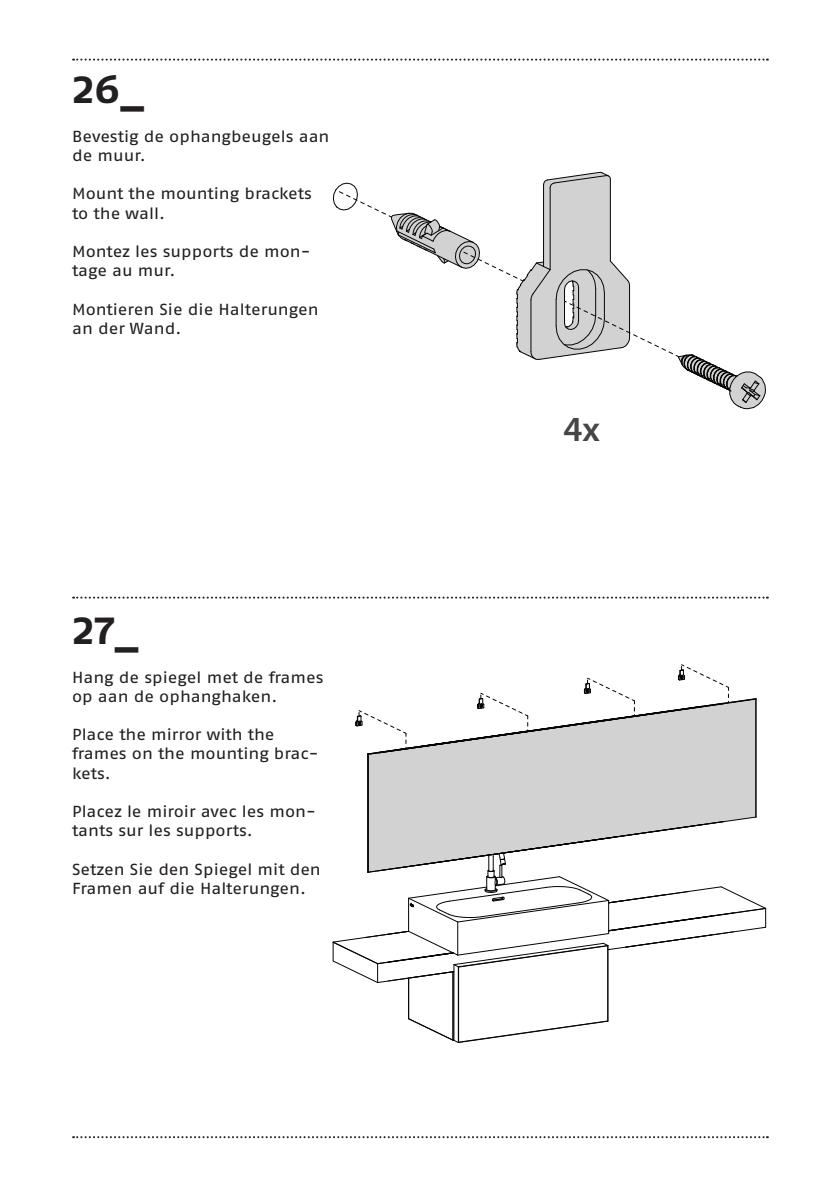
<style>
.page{position:relative;width:840px;height:1191px;background:#fff}
.page>*{position:absolute;margin:0;border:0;box-sizing:border-box;transform-origin:0 0}
.t1{font:40px "Fago Ex Bold Lf";color:#231f20}
.t2{font:600 35.4px "Myriad Pro";color:#454647}
.t3{font:16px/19.2px "Fago Ex Regular Lf";color:#231f20}
</style>
<div class="page">
<svg style="left:73px;top:59px;width:694px;height:2px"></svg>
<svg style="left:73px;top:596px;width:694px;height:2px"></svg>
<svg style="left:73px;top:1136px;width:694px;height:2px"></svg>
<svg style="left:332px;top:171px;width:434px;height:239px"></svg>
<div style="left:368px;top:755px;width:387px;height:61px;background:#d3d2d2"></div>
<hr style="left:408px;top:978px;width:1px;height:40px;background:#040503">
<hr style="left:452px;top:971px;width:1px;height:69px;background:#040503">
<hr style="left:453px;top:964px;width:1px;height:76px;background:#040503">
<hr style="left:457px;top:966px;width:1px;height:76px;background:#040503">
<svg style="left:408px;top:1017px;width:200px;height:26px"></svg>
<hr style="left:607px;top:945px;width:1px;height:76px;background:#040503">
<hr style="left:458px;top:967px;width:1px;height:75px;background:#040503">
<hr style="left:755px;top:699px;width:1px;height:118px;background:#040503">
<hr style="left:367px;top:754px;width:1px;height:118px;background:#040503">
<svg style="left:355px;top:664px;width:401px;height:91px"></svg>
<svg style="left:332px;top:816px;width:434px;height:167px"></svg>
<h1 class="t1" style="left:72px;top:66px;width:73px">26_</h1>
<p class="t3" style="left:72px;top:126px;width:259px">Bevestig de ophangbeugels aan de muur.</p>
<p class="t3" style="left:72px;top:184px;width:241px">Mount the mounting brackets to the wall.</p>
<p class="t3" style="left:72px;top:241px;width:240px">Montez les supports de mon&shy;tage au mur.</p>
<p class="t3" style="left:72px;top:299px;width:248px">Montieren Sie die Halterungen an der Wand.</p>
<h1 class="t1" style="left:72px;top:606px;width:68px">27_</h1>
<p class="t3" style="left:72px;top:667px;width:253px">Hang de spiegel met de frames op aan de ophanghaken.</p>
<p class="t3" style="left:72px;top:724px;width:248px">Place the mirror with the frames on the mounting brac&shy;kets.</p>
<p class="t3" style="left:72px;top:801px;width:245px">Placez le miroir avec les mon&shy;tants sur les supports.</p>
<p class="t3" style="left:72px;top:859px;width:250px">Setzen Sie den Spiegel mit den<br>Framen auf die Halterungen.</p>
<h2 class="t2" style="left:563px;top:406px;width:38px">4x</h2>
</div>
